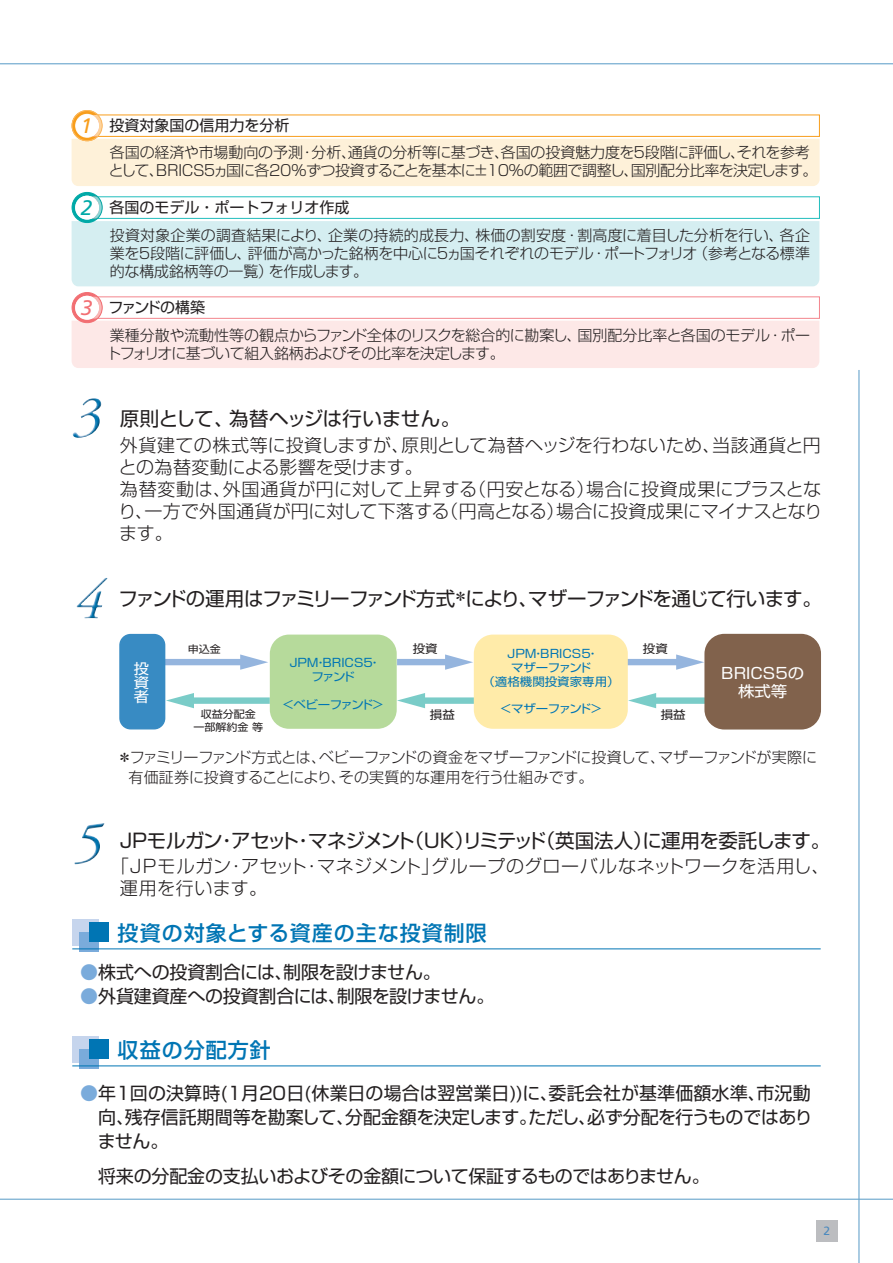
<style>
.page{position:relative;width:893px;height:1263px;background:#fff}
.page>*{position:absolute;margin:0;border:0;box-sizing:border-box;transform-origin:0 0}
.t1{font:21px "Shin Go Pro Medium 90 pv RKSJ H";letter-spacing:.05em;color:#0075b4}
.t2{font:19.5px "Shin Go Pro Regular 90 pv RKSJ H";letter-spacing:-.07em;color:#231f20}
.t3{font:19.5px "Shin Go Pro Regular 90 pv RKSJ H";letter-spacing:-.01em;color:#231f20}
.t4{font:18px/22px "Shin Go Pro Light 90 pv RKSJ H";letter-spacing:.005em;color:#231f20}
.t5{font:18px/24px "Shin Go Pro Regular 90 pv RKSJ H";letter-spacing:-.01em;color:#231f20;text-align:justify}
.t6{font:15.3px/18.3px "Shin Go Pro Regular 90 pv RKSJ H";color:#fff;text-align:center;scale:1.07 1}
.t7{font:15px/18px "Shin Go Pro Light 90 pv RKSJ H";letter-spacing:-.02em;color:#231f20}
.t8{font:15px "Shin Go Pro Regular 90 pv RKSJ H";color:#231f20}
.t9{font:15px "Shin Go Pro Regular 90 pv RKSJ H";letter-spacing:-.09em;color:#231f20}
.t10{font:14.25px/14.2px "Shin Go Pro Regular 90 pv RKSJ H";color:#fff;text-align:justify;scale:1.07 1}
.t11{font:12px "Frutiger";color:#4a89be}
.t12{font:11.55px/14px "Shin Go Pro Regular 90 pv RKSJ H";color:#0075b4;text-align:center;scale:1.07 1}
.t13{font:11.55px "Shin Go Pro Regular 90 pv RKSJ H";letter-spacing:-.085em;color:#0075b4;scale:1.07 1}
.t14{font:11.55px "Shin Go Pro Regular 90 pv RKSJ H";letter-spacing:-.095em;color:#0075b4;scale:1.07 1}
.t15{font:11.55px "Shin Go Pro Regular 90 pv RKSJ H";color:#231f20;scale:1.07 1}
.t16{font:10.35px/12.8px "Shin Go Pro Regular 90 pv RKSJ H";color:#231f20;text-align:center;scale:1.07 1}
.s1{font-family:"Frutiger";font-style:italic;font-size:21px;color:#f89e1c}
.s2{font-family:"Frutiger";font-style:italic;font-size:21px;color:#00a9a7}
.s3{font-family:"Frutiger";font-style:italic;font-size:21px;color:#f26f73}
.s4{color:#7aabdb}
</style>
<div class="page">
<img style="left:77px;top:578px;width:30px;height:40px">
<hr style="left:0;top:63px;width:893px;height:1px;background:#69a5cc">
<hr style="left:858px;top:370px;width:1px;height:893px;background:#69a5cc">
<hr style="left:0;top:1198px;width:893px;height:2px;background:#69a5cc">
<img style="left:74px;top:823px;width:30px;height:41px">
<img style="left:73px;top:398px;width:28px;height:40px">
<div style="left:816px;top:1220px;width:22px;height:22px;background:#bcbdc0"></div>
<div style="left:72px;top:919px;width:27px;height:26px;background:#c6d5ed"></div>
<div style="left:79px;top:932px;width:20px;height:20px;background:#7aabdb"></div>
<div style="left:89px;top:922px;width:20px;height:20px;background:#0075b4"></div>
<hr style="left:72px;top:948px;width:749px;height:1px;background:#0075b4">
<div style="left:72px;top:1036px;width:27px;height:26px;background:#c6d5ed"></div>
<div style="left:79px;top:1049px;width:20px;height:20px;background:#7aabdb"></div>
<div style="left:89px;top:1039px;width:20px;height:20px;background:#0075b4"></div>
<hr style="left:72px;top:1065px;width:749px;height:1px;background:#0075b4">
<div style="left:188px;top:697px;width:82px;height:7px;background:#7accc8"></div>
<svg style="left:166px;top:693px;width:28px;height:15px"></svg>
<div style="left:156px;top:659px;width:90px;height:6px;background:#95b5de"></div>
<svg style="left:240px;top:654px;width:28px;height:16px"></svg>
<div style="left:419px;top:697px;width:87px;height:7px;background:#7accc8"></div>
<svg style="left:397px;top:693px;width:28px;height:15px"></svg>
<div style="left:397px;top:659px;width:54px;height:6px;background:#95b5de"></div>
<svg style="left:445px;top:654px;width:28px;height:16px"></svg>
<div style="left:650px;top:697px;width:87px;height:7px;background:#7accc8"></div>
<svg style="left:628px;top:693px;width:28px;height:15px"></svg>
<div style="left:592px;top:659px;width:90px;height:6px;background:#95b5de"></div>
<svg style="left:676px;top:654px;width:28px;height:16px"></svg>
<div style="left:120px;top:635px;width:45px;height:94px;background:#388bc3;border-radius:11px"></div>
<div style="left:119px;top:634px;width:46px;height:95px;border:1px solid #388bc3;border-radius:11px"></div>
<div style="left:705px;top:635px;width:115px;height:94px;background:#81624c;border-radius:19px"></div>
<div style="left:704px;top:634px;width:117px;height:95px;border:2px solid #81624c;border-radius:19px"></div>
<div style="left:474px;top:635px;width:154px;height:94px;background:#ffeba9;border-radius:19px"></div>
<div style="left:270px;top:635px;width:127px;height:94px;background:#b6da9b;border-radius:19px"></div>
<svg style="left:71px;top:110px;width:749px;height:76px"></svg>
<div style="left:72px;top:110px;width:30px;height:31px;border:1px solid #fcba61;border-radius:50%"></div>
<div style="left:72px;top:221px;width:747px;height:65px;background:#d5eef1"></div>
<div style="left:96px;top:196px;width:724px;height:23px;border:1px solid #21bdbd"></div>
<svg style="left:72px;top:192px;width:30px;height:31px"></svg>
<div style="left:72px;top:192px;width:30px;height:31px;border:1px solid #00a9a7;border-radius:50%"></div>
<svg style="left:72px;top:292px;width:747px;height:76px"></svg>
<div style="left:72px;top:292px;width:30px;height:31px;border:1px solid #f26f73;border-radius:50%"></div>
<p class="t8" style="left:81px;top:120px;width:210px"><span class="s1">1</span> 投資対象国の信用力を分析</p>
<p class="t7" style="left:109px;top:145px;width:710px">各国の経済や市場動向の予測・分析、通貨の分析等に基づき、各国の投資魅力度を５段階に評価し、それを参考として、ＢＲＩＣＳ５ヵ国に各20％ずつ投資することを基本に±10％の範囲で調整し、国別配分比率を決定します。</p>
<p class="t8" style="left:81px;top:202px;width:270px"><span class="s2">2</span> 各国のモデル・ポートフォリオ作成</p>
<p class="t7" style="left:110px;top:228px;width:702px;text-align:justify">投資対象企業の調査結果により、企業の持続的成長力、株価の割安度・割高度に着目した分析を行い、各企業を５段階に評価し、評価が高かった銘柄を中心に５ヵ国それぞれのモデル・ポートフォリオ（参考となる標準的な構成銘柄等の一覧）を作成します。</p>
<p class="t9" style="left:81px;top:302px;width:126px"><span class="s3">3</span> ファンドの構築</p>
<p class="t7" style="left:107px;top:328px;width:705px">業種分散や流動性等の観点からファンド全体のリスクを総合的に勘案し、国別配分比率と各国のモデル・ポートフォリオに基づいて組入銘柄およびその比率を決定します。</p>
<h2 class="t3" style="left:120px;top:412px;width:342px">原則として、為替ヘッジは行いません。</h2>
<p class="t4" style="left:118px;top:437px;width:705px">外貨建ての株式等に投資しますが、原則として為替ヘッジを行わないため、当該通貨と円との為替変動による影響を受けます。<br>為替変動は、外国通貨が円に対して上昇する（円安となる）場合に投資成果にプラスとなり、一方で外国通貨が円に対して下落する（円高となる）場合に投資成果にマイナスとなります。</p>
<h2 class="t2" style="left:119px;top:591px;width:705px">ファンドの運用はファミリーファンド方式<sup>＊</sup>により、マザーファンドを通じて行います。</h2>
<p class="t16" style="left:188px;top:644px;width:32px">申込金</p>
<p class="t10" style="left:134px;top:663px;width:15px">投資者</p>
<p class="t12" style="left:290px;top:657px;width:87px">JPM・BRICS5・ファンド</p>
<p class="t14" style="left:282px;top:700px;width:97px">＜ベビーファンド＞</p>
<p class="t16" style="left:193px;top:709px;width:67px">収益分配金<br>一部解約金 等</p>
<p class="t15" style="left:413px;top:644px;width:25px">投資</p>
<p class="t15" style="left:430px;top:711px;width:25px">損益</p>
<p class="t12" style="left:482px;top:648px;width:130px">JPM・BRICS5・<br>マザーファンド<br>（適格機関投資家専用）</p>
<p class="t13" style="left:500px;top:705px;width:97px">＜マザーファンド＞</p>
<p class="t15" style="left:643px;top:644px;width:25px">投資</p>
<p class="t15" style="left:661px;top:711px;width:25px">損益</p>
<p class="t6" style="left:721px;top:666px;width:79px">BRICS5の株式等</p>
<p class="t7" style="left:128px;top:750px;width:690px;line-height:19.5px;text-indent:-11px">＊ファミリーファンド方式とは、ベビーファンドの資金をマザーファンドに投資して、マザーファンドが実際に有価証券に投資することにより、その実質的な運用を行う仕組みです。</p>
<h2 class="t2" style="left:116px;top:833px;width:715px">ＪＰモルガン・アセット・マネジメント（ＵＫ）リミテッド（英国法人）に運用を委託します。</h2>
<p class="t4" style="left:120px;top:857px;width:711px;text-indent:-9px">「ＪＰモルガン・アセット・マネジメント」グループのグローバルなネットワークを活用し、運用を行います。</p>
<h1 class="t1" style="left:118px;top:925px;width:371px">投資の対象とする資産の主な投資制限</h1>
<p class="t5" style="left:80px;top:963px;width:362px"><span class="s4">●</span>株式への投資割合には、制限を設けません。</p>
<p class="t5" style="left:80px;top:987px;width:416px"><span class="s4">●</span>外貨建資産への投資割合には、制限を設けません。</p>
<h1 class="t1" style="left:118px;top:1042px;width:155px">収益の分配方針</h1>
<p class="t5" style="left:98px;top:1084px;width:717px;text-indent:-17px"><span class="s4">●</span>年１回の決算時(１月20日(休業日の場合は翌営業日))に、委託会社が基準価額水準、市況動向、残存信託期間等を勘案して、分配金額を決定します。ただし、必ず分配を行うものではありません。</p>
<p class="t5" style="left:98px;top:1167px;width:613px">将来の分配金の支払いおよびその金額について保証するものではありません。</p>
<p class="t11" style="left:823px;top:1226px;width:8px">2</p>
</div>
